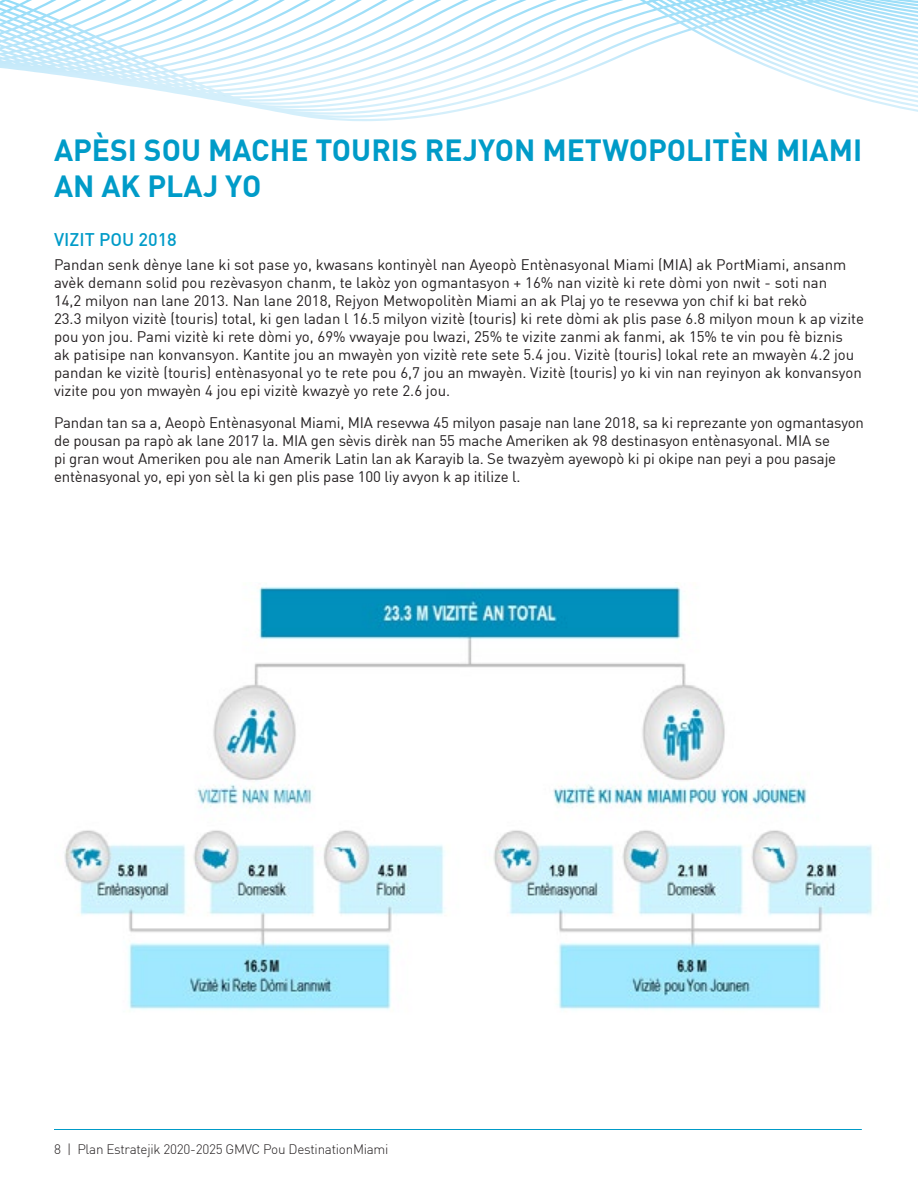
<style>
.page{position:relative;width:918px;height:1188px;background:#fff}
.page>*{position:absolute;margin:0;border:0;box-sizing:border-box;transform-origin:0 0}
.t1{font:700 30px/36px "DIN Offc";color:#009bc8}
.t2{font:500 18px "DIN Offc";color:#009bc8}
.t3{font:15px/18px "DIN Offc";color:#231f20}
.t4{font:300 13.5px "DIN Offc";letter-spacing:-.02em;color:#231f20}
</style>
<div class="page">
<svg style="left:0;top:0;width:918px;height:121px"></svg>
<svg style="left:40px;top:67px;width:11px;height:2px"></svg>
<hr style="left:54px;top:1129px;width:808px;height:1px;background:#009bc8">
<img style="left:64px;top:586px;width:809px;height:424px">
<h1 class="t1" style="left:54px;top:131px;width:810px">APÈSI SOU MACHE TOURIS REJYON METWOPOLITÈN MIAMI<br>AN AK PLAJ YO</h1>
<p class="t2" style="left:54px;top:228px;width:124px">VIZIT POU 2018</p>
<p class="t3" style="left:54px;top:256px;width:811px">Pandan senk dènye lane ki sot pase yo, kwasans kontinyèl nan Ayeopò Entènasyonal Miami (MIA) ak PortMiami, ansanm avèk demann solid pou rezèvasyon chanm, te lakòz yon ogmantasyon + 16% nan vizitè ki rete dòmi yon nwit - soti nan<br>14,2 milyon nan lane 2013. Nan lane 2018, Rejyon Metwopolitèn Miami an ak Plaj yo te resevwa yon chif ki bat rekò<br>23.3 milyon vizitè (touris) total, ki gen ladan l 16.5 milyon vizitè (touris) ki rete dòmi ak plis pase 6.8 milyon moun k ap vizite pou yon jou. Pami vizitè ki rete dòmi yo, 69% vwayaje pou lwazi, 25% te vizite zanmi ak fanmi, ak 15% te vin pou fè biznis<br>ak patisipe nan konvansyon. Kantite jou an mwayèn yon vizitè rete sete 5.4 jou. Vizitè (touris) lokal rete an mwayèn 4.2 jou pandan ke vizitè (touris) entènasyonal yo te rete pou 6,7 jou an mwayèn. Vizitè (touris) yo ki vin nan reyinyon ak konvansyon vizite pou yon mwayèn 4 jou epi vizitè kwazyè yo rete 2.6 jou.</p>
<p class="t3" style="left:54px;top:413px;width:812px">Pandan tan sa a, Aeopò Entènasyonal Miami, MIA resevwa 45 milyon pasaje nan lane 2018, sa ki reprezante yon ogmantasyon de pousan pa rapò ak lane 2017 la. MIA gen sèvis dirèk nan 55 mache Ameriken ak 98 destinasyon entènasyonal. MIA se<br>pi gran wout Ameriken pou ale nan Amerik Latin lan ak Karayib la. Se twazyèm ayewopò ki pi okipe nan peyi a pou pasaje entènasyonal yo, epi yon sèl la ki gen plis pase 100 liy avyon k ap itilize l.</p>
<p class="t4" style="left:54px;top:1141px;width:336px">8 | Plan Estratejik 2020-2025 GMVC Pou DestinationMiami</p>
</div>
